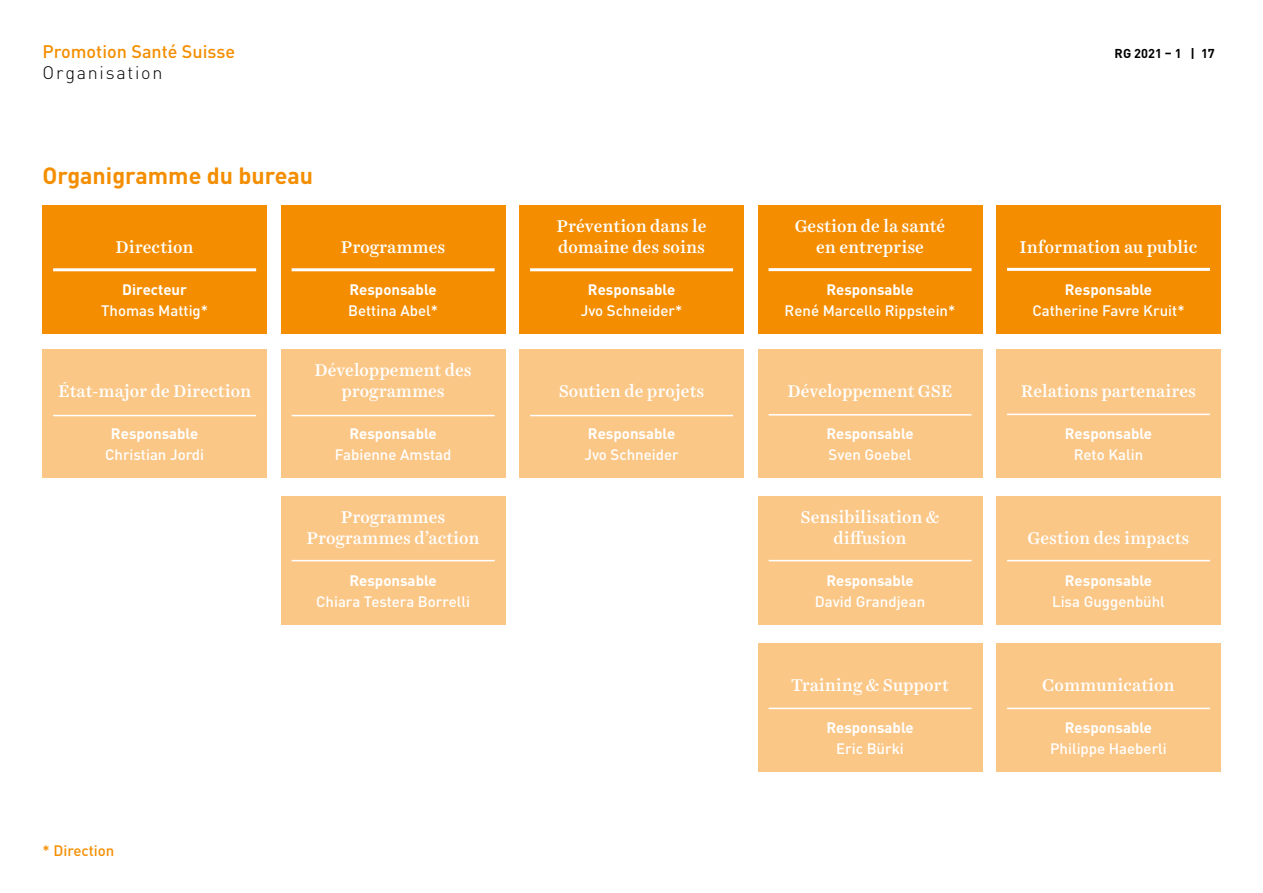
<style>
.page{position:relative;width:1263px;height:893px;background:#fff}
.page>*{position:absolute;margin:0;border:0;box-sizing:border-box;transform-origin:0 0}
.t1{font:700 23.25px "DIN Pro";color:#f48e00}
.t2{font:500 18px "DIN Pro";color:#f48e00}
.t3{font:300 18px "DIN Pro";letter-spacing:.095em;color:#000}
.t4{font:500 17.25px/21px "Harriet Text";color:#fff;text-align:center}
.t5{font:500 15px "DIN Pro";color:#fff}
.t6{font:700 15px "DIN Pro";color:#fff}
.t7{font:500 15px "DIN Pro";color:#f48e00}
.t8{font:700 12.75px "DIN Pro";color:#000}
</style>
<div class="page">
<div style="left:43px;top:349px;width:224px;height:129px;background:#fbc787"></div>
<hr style="left:53px;top:415px;width:203px;height:1px;background:#fff">
<div style="left:43px;top:205px;width:224px;height:129px;background:#f48e00"></div>
<hr style="left:53px;top:268px;width:203px;height:3px;background:#fff">
<div style="left:281px;top:496px;width:224px;height:129px;background:#fbc787"></div>
<hr style="left:292px;top:560px;width:203px;height:1px;background:#fff">
<div style="left:281px;top:349px;width:224px;height:129px;background:#fbc787"></div>
<hr style="left:292px;top:415px;width:203px;height:1px;background:#fff">
<div style="left:281px;top:205px;width:224px;height:129px;background:#f48e00"></div>
<hr style="left:292px;top:268px;width:203px;height:3px;background:#fff">
<div style="left:758px;top:496px;width:224px;height:129px;background:#fbc787"></div>
<hr style="left:768px;top:560px;width:203px;height:1px;background:#fff">
<div style="left:758px;top:349px;width:224px;height:129px;background:#fbc787"></div>
<hr style="left:768px;top:414px;width:203px;height:2px;background:#fff">
<div style="left:758px;top:643px;width:224px;height:129px;background:#fbc787"></div>
<hr style="left:768px;top:708px;width:203px;height:1px;background:#fff">
<div style="left:758px;top:205px;width:224px;height:129px;background:#f48e00"></div>
<hr style="left:768px;top:268px;width:203px;height:3px;background:#fff">
<div style="left:996px;top:496px;width:224px;height:129px;background:#fbc787"></div>
<hr style="left:1007px;top:560px;width:203px;height:1px;background:#fff">
<div style="left:996px;top:349px;width:224px;height:129px;background:#fbc787"></div>
<hr style="left:1007px;top:414px;width:203px;height:1px;background:#fff">
<div style="left:996px;top:643px;width:224px;height:129px;background:#fbc787"></div>
<hr style="left:1007px;top:708px;width:203px;height:1px;background:#fff">
<div style="left:996px;top:205px;width:224px;height:129px;background:#f48e00"></div>
<hr style="left:1007px;top:268px;width:203px;height:3px;background:#fff">
<div style="left:520px;top:205px;width:223px;height:129px;background:#f48e00"></div>
<hr style="left:530px;top:268px;width:203px;height:3px;background:#fff">
<div style="left:520px;top:349px;width:223px;height:129px;background:#fbc787"></div>
<hr style="left:530px;top:415px;width:203px;height:1px;background:#fff">
<p class="t2" style="left:43px;top:39px;width:194px">Promotion Santé Suisse</p>
<p class="t8" style="left:1114px;top:45px;width:102px">RG 2021 – 1 | 17</p>
<p class="t3" style="left:43px;top:60px;width:121px">Organisation</p>
<h1 class="t1" style="left:43px;top:160px;width:272px">Organigramme du bureau</h1>
<p class="t4" style="left:116px;top:236px;width:80px">Direction</p>
<p class="t6" style="left:122px;top:279px;width:66px">Directeur</p>
<p class="t5" style="left:101px;top:300px;width:109px">Thomas Mattig*</p>
<p class="t4" style="left:341px;top:236px;width:106px">Programmes</p>
<p class="t6" style="left:349px;top:279px;width:89px">Responsable</p>
<p class="t5" style="left:348px;top:300px;width:92px">Bettina Abel*</p>
<p class="t4" style="left:58px;top:380px;width:195px">État-major de Direction</p>
<p class="t6" style="left:111px;top:423px;width:89px">Responsable</p>
<p class="t5" style="left:105px;top:444px;width:100px">Christian Jordi</p>
<p class="t4" style="left:314px;top:359px;width:159px">Développement des programmes</p>
<p class="t6" style="left:349px;top:423px;width:89px">Responsable</p>
<p class="t5" style="left:335px;top:444px;width:118px">Fabienne Amstad</p>
<p class="t4" style="left:306px;top:506px;width:175px">Programmes<br>Programmes d’action</p>
<p class="t6" style="left:349px;top:570px;width:89px">Responsable</p>
<p class="t5" style="left:316px;top:591px;width:155px">Chiara Testera Borrelli</p>
<p class="t4" style="left:557px;top:215px;width:151px;text-align:left">Prévention dans le domaine des soins</p>
<p class="t6" style="left:588px;top:279px;width:89px">Responsable</p>
<p class="t5" style="left:581px;top:300px;width:103px">Jvo Schneider*</p>
<p class="t4" style="left:559px;top:380px;width:147px">Soutien de projets</p>
<p class="t6" style="left:588px;top:423px;width:89px">Responsable</p>
<p class="t5" style="left:584px;top:444px;width:96px">Jvo Schneider</p>
<p class="t7" style="left:43px;top:840px;width:73px">* Direction</p>
<p class="t4" style="left:795px;top:215px;width:152px">Gestion de la santé en entreprise</p>
<p class="t6" style="left:826px;top:279px;width:89px">Responsable</p>
<p class="t5" style="left:785px;top:300px;width:172px">René Marcello Rippstein*</p>
<p class="t4" style="left:787px;top:380px;width:167px">Développement GSE</p>
<p class="t6" style="left:826px;top:423px;width:89px">Responsable</p>
<p class="t5" style="left:828px;top:444px;width:84px">Sven Goebel</p>
<p class="t4" style="left:800px;top:506px;width:140px">Sensibilisation &amp; diffusion</p>
<p class="t6" style="left:826px;top:570px;width:89px">Responsable</p>
<p class="t5" style="left:815px;top:591px;width:112px">David Grandjean</p>
<p class="t4" style="left:791px;top:674px;width:159px">Training &amp; Support</p>
<p class="t6" style="left:826px;top:717px;width:89px">Responsable</p>
<p class="t5" style="left:836px;top:738px;width:69px">Eric Bürki</p>
<p class="t4" style="left:1019px;top:236px;width:180px">Information au public</p>
<p class="t6" style="left:1065px;top:279px;width:89px">Responsable</p>
<p class="t5" style="left:1032px;top:300px;width:154px">Catherine Favre Kruit*</p>
<p class="t4" style="left:1021px;top:380px;width:177px">Relations partenaires</p>
<p class="t6" style="left:1065px;top:423px;width:89px">Responsable</p>
<p class="t5" style="left:1074px;top:444px;width:71px">Reto Kalin</p>
<p class="t4" style="left:1027px;top:527px;width:163px">Gestion des impacts</p>
<p class="t6" style="left:1065px;top:570px;width:89px">Responsable</p>
<p class="t5" style="left:1052px;top:591px;width:114px">Lisa Guggenbühl</p>
<p class="t4" style="left:1042px;top:674px;width:134px">Communication</p>
<p class="t6" style="left:1065px;top:717px;width:89px">Responsable</p>
<p class="t5" style="left:1050px;top:738px;width:118px">Philippe Haeberli</p>
</div>
